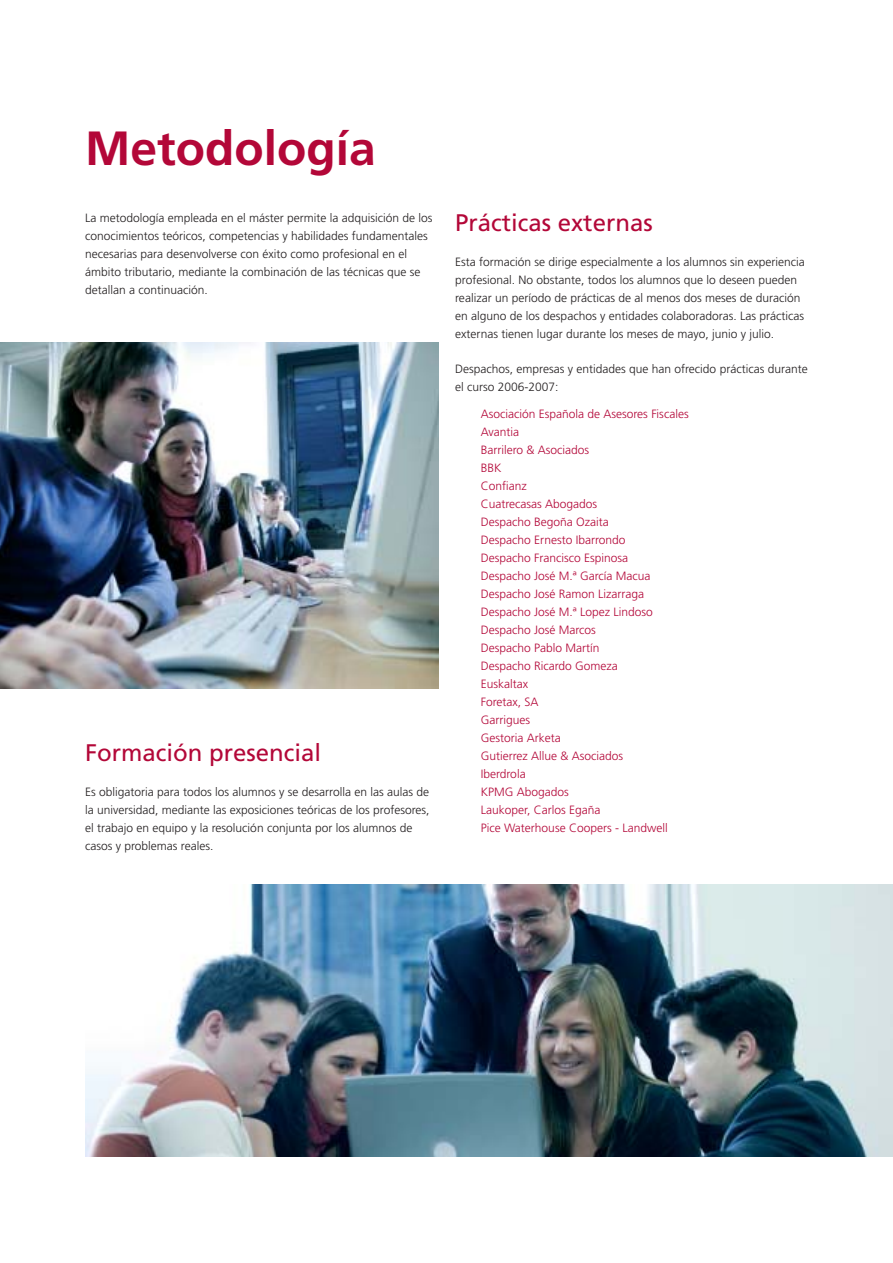
<style>
.page{position:relative;width:893px;height:1263px;background:#fff}
.page>*{position:absolute;margin:0;border:0;box-sizing:border-box;transform-origin:0 0}
.t1{font:700 48px "Frutiger";color:#b30738}
.t2{font:24px "Frutiger";color:#b30738}
.t3{font:300 12px/18px "Frutiger";color:#231f20}
.t4{font:300 12px/18px "Frutiger";color:#b30738}
</style>
<div class="page">
<img style="left:0;top:343px;width:438px;height:346px">
<img style="left:85px;top:885px;width:807px;height:272px">
<h1 class="t1" style="left:85px;top:129px;width:292px">Metodología</h1>
<p class="t3" style="left:85px;top:210px;width:349px">La metodología empleada en el máster permite la adquisición de los conocimientos teóricos, competencias y habilidades fundamentales necesarias para desenvolverse con éxito como profesional en el ámbito tributario, mediante la combinación de las técnicas que se detallan a continuación.</p>
<h2 class="t2" style="left:85px;top:743px;width:238px">Formación presencial</h2>
<p class="t3" style="left:85px;top:784px;width:346px">Es obligatoria para todos los alumnos y se desarrolla en las aulas de la universidad, mediante las exposiciones teóricas de los profesores, el trabajo en equipo y la resolución conjunta por los alumnos de casos y problemas reales.</p>
<h2 class="t2" style="left:455px;top:213px;width:199px">Prácticas externas</h2>
<p class="t3" style="left:455px;top:254px;width:351px">Esta formación se dirige especialmente a los alumnos sin experiencia profesional. No obstante, todos los alumnos que lo deseen pueden realizar un período de prácticas de al menos dos meses de duración en alguno de los despachos y entidades colaboradoras. Las prácticas externas tienen lugar durante los meses de mayo, junio y julio.</p>
<p class="t3" style="left:455px;top:361px;width:354px">Despachos, empresas y entidades que han ofrecido prácticas durante el curso 2006-2007:</p>
<p class="t4" style="left:480px;top:406px;width:209px">Asociación Española de Asesores Fiscales<br>Avantia<br>Barrilero &amp; Asociados<br>BBK<br>Confianz<br>Cuatrecasas Abogados<br>Despacho Begoña Ozaita<br>Despacho Ernesto Ibarrondo<br>Despacho Francisco Espinosa<br>Despacho José M.ª García Macua<br>Despacho José Ramon Lizarraga<br>Despacho José M.ª Lopez Lindoso<br>Despacho José Marcos<br>Despacho Pablo Martín<br>Despacho Ricardo Gomeza<br>Euskaltax<br>Foretax, SA<br>Garrigues<br>Gestoria Arketa<br>Gutierrez Allue &amp; Asociados<br>Iberdrola<br>KPMG Abogados<br>Laukoper, Carlos Egaña<br>Pice Waterhouse Coopers - Landwell</p>
</div>
